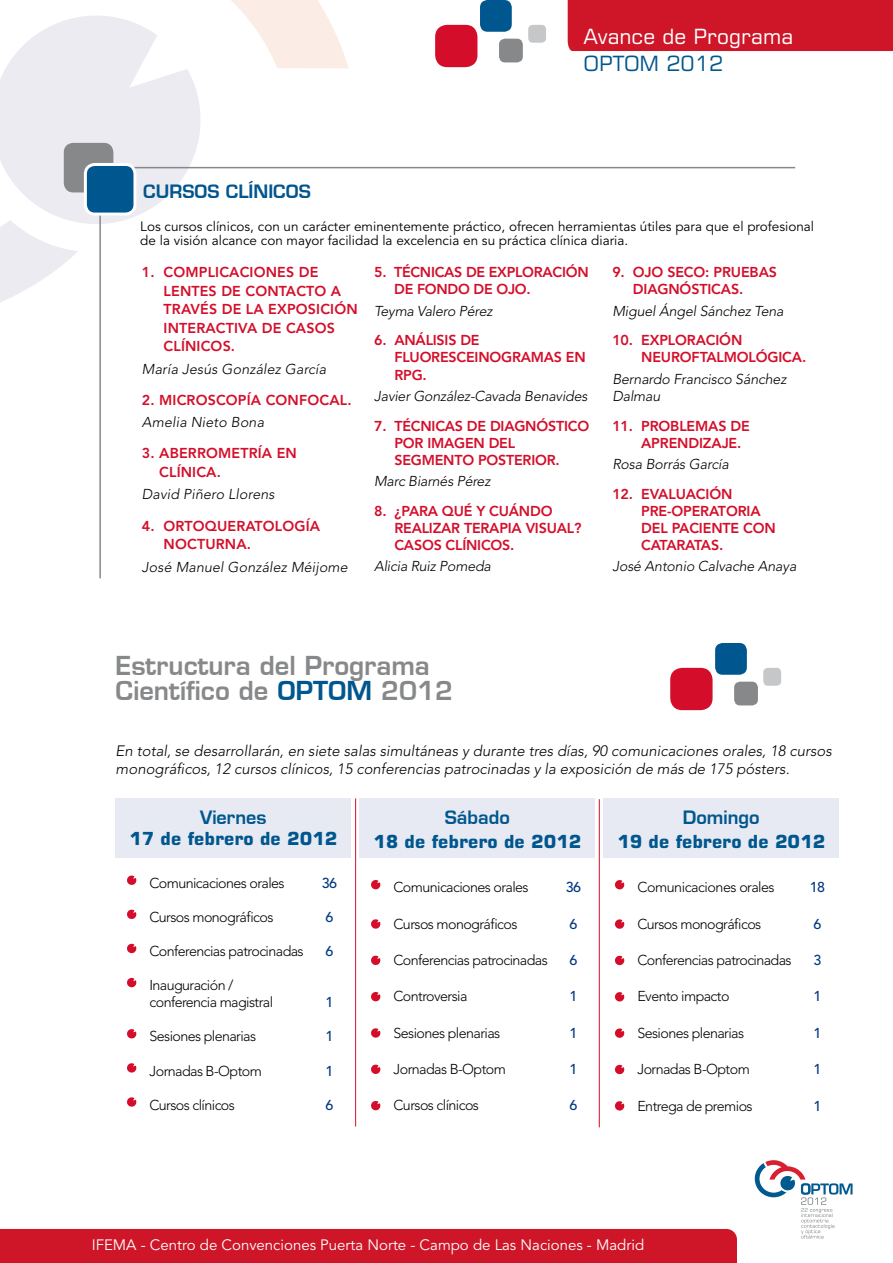
<style>
.page{position:relative;width:893px;height:1263px;background:#fff}
.page>*{position:absolute;margin:0;border:0;box-sizing:border-box;transform-origin:0 0}
.t1{font:25.5px/25.5px "Square 721 Dm Normal";color:#87888a}
.t2{font:21px "Square 721";color:#fff}
.t3{font:21px "Square 721";color:#00568e}
.t4{font:700 18px "Square 721";color:#00568e}
.t5{font:18px "Square 721 Dm Normal";color:#00568e}
.t6{font:italic 300 15px/18px "Avenir";color:#000}
.t7{font:15px "Avenir LT Std";color:#fff}
.t8{font:300 14.25px/17.1px "Avenir";letter-spacing:-.04em;color:#000}
.t9{font:800 14.25px/17.1px "Avenir";letter-spacing:-.01em;color:#d40e2a}
.t10{font:italic 300 14.25px/17.1px "Avenir";letter-spacing:-.01em;color:#000}
.t11{font:800 14.25px/18.5px "Avenir";letter-spacing:.01em;color:#d40e2a}
.t12{font:italic 300 14.25px "Avenir";letter-spacing:.01em;color:#000}
.t13{font:500 14.25px "Avenir";color:#003882}
.t14{font:13.5px/13.5px "Avenir";color:#000}
.s1{color:#00568e}
</style>
<div class="page">
<div style="left:116px;top:798px;width:235px;height:59px;background:#e7eaf2"></div>
<div style="left:360px;top:798px;width:235px;height:59px;background:#e7eaf2"></div>
<div style="left:604px;top:798px;width:235px;height:59px;background:#e7eaf2"></div>
<svg style="left:127px;top:875px;width:10px;height:10px"></svg>
<svg style="left:127px;top:909px;width:10px;height:10px"></svg>
<svg style="left:127px;top:943px;width:10px;height:11px"></svg>
<svg style="left:127px;top:977px;width:10px;height:11px"></svg>
<svg style="left:127px;top:1029px;width:10px;height:10px"></svg>
<svg style="left:127px;top:1063px;width:10px;height:10px"></svg>
<svg style="left:127px;top:1097px;width:10px;height:10px"></svg>
<svg style="left:371px;top:880px;width:10px;height:10px"></svg>
<svg style="left:371px;top:919px;width:10px;height:10px"></svg>
<svg style="left:371px;top:955px;width:10px;height:10px"></svg>
<svg style="left:371px;top:992px;width:10px;height:10px"></svg>
<svg style="left:371px;top:1028px;width:10px;height:10px"></svg>
<svg style="left:371px;top:1064px;width:10px;height:10px"></svg>
<svg style="left:371px;top:1101px;width:10px;height:10px"></svg>
<svg style="left:615px;top:880px;width:10px;height:10px"></svg>
<svg style="left:615px;top:919px;width:10px;height:10px"></svg>
<svg style="left:615px;top:955px;width:10px;height:11px"></svg>
<svg style="left:615px;top:992px;width:10px;height:10px"></svg>
<svg style="left:615px;top:1028px;width:10px;height:10px"></svg>
<svg style="left:615px;top:1064px;width:10px;height:11px"></svg>
<svg style="left:615px;top:1101px;width:10px;height:10px"></svg>
<div style="left:670px;top:668px;width:43px;height:42px;background:#d40e2a;border-radius:12px"></div>
<div style="left:715px;top:643px;width:32px;height:32px;background:#00568e;border-radius:7px"></div>
<div style="left:734px;top:682px;width:24px;height:23px;background:#87888a;border-radius:6px"></div>
<div style="left:763px;top:668px;width:18px;height:18px;background:#c6c7c8;border-radius:4px"></div>
<svg style="left:0;top:0;width:349px;height:302px"></svg>
<svg style="left:0;top:9px;width:215px;height:230px;fill:#ebebf1"></svg>
<svg style="left:755px;top:1160px;width:97px;height:78px"></svg>
<div style="left:568px;top:0;width:325px;height:51px;background:#ce1628"></div>
<div style="left:0;top:1229px;width:737px;height:34px;background:#ce1628"></div>
<div style="left:435px;top:25px;width:42px;height:42px;background:#d40e2a;border-radius:12px"></div>
<div style="left:480px;top:0;width:32px;height:32px;background:#00568e;border-radius:7px"></div>
<div style="left:499px;top:39px;width:24px;height:23px;background:#87888a;border-radius:6px"></div>
<div style="left:528px;top:25px;width:18px;height:18px;background:#c6c7c8;border-radius:4px"></div>
<svg style="left:99px;top:166px;width:697px;height:413px"></svg>
<div style="left:64px;top:143px;width:49px;height:49px;background:#87888a;border-radius:10px"></div>
<div style="left:85px;top:164px;width:50px;height:50px;background:#00568e;border-radius:10px"></div>
<div style="left:84px;top:163px;width:52px;height:53px;border:3px solid #fff;border-radius:10px"></div>
<hr style="left:355px;top:798px;width:1px;height:328px;background:#d40e2a">
<hr style="left:599px;top:799px;width:1px;height:328px;background:#d40e2a">
<h2 class="t2" style="left:584px;top:23px;width:211px">Avance de Programa</h2>
<h2 class="t3" style="left:584px;top:50px;width:141px">OPTOM 2012</h2>
<p class="t5" style="left:143px;top:180px;width:169px">CURSOS CLÍNICOS</p>
<p class="t14" style="left:140px;top:220px;width:675px">Los cursos clínicos, con un carácter eminentemente práctico, ofrecen herramientas útiles para que el profesional de la visión alcance con mayor facilidad la excelencia en su práctica clínica diaria.</p>
<p class="t11" style="left:164px;top:263px;width:196px;text-indent:-22px">1. COMPLICACIONES DE<br>LENTES DE CONTACTO A<br>TRAVÉS DE LA EXPOSICIÓN<br>INTERACTIVA DE CASOS<br>CLÍNICOS.</p>
<p class="t12" style="left:142px;top:360px;width:186px">María Jesús González García</p>
<p class="t11" style="left:142px;top:390px;width:211px">2. MICROSCOPÍA CONFOCAL.</p>
<p class="t12" style="left:142px;top:414px;width:124px">Amelia Nieto Bona</p>
<p class="t11" style="left:159px;top:444px;width:139px;text-indent:-17px">3. ABERROMETRÍA EN<br>CLÍNICA.</p>
<p class="t12" style="left:142px;top:486px;width:134px">David Piñero Llorens</p>
<p class="t11" style="left:164px;top:516px;width:158px;text-indent:-22px">4. ORTOQUERATOLOGÍA<br>NOCTURNA.</p>
<p class="t12" style="left:142px;top:558px;width:207px">José Manuel González Méijome</p>
<p class="t9" style="left:394px;top:264px;width:196px;text-indent:-20px">5. TÉCNICAS DE EXPLORACIÓN<br>DE FONDO DE OJO.</p>
<p class="t10" style="left:374px;top:302px;width:120px">Teyma Valero Pérez</p>
<p class="t9" style="left:394px;top:332px;width:193px;text-indent:-20px">6. ANÁLISIS DE<br>FLUORESCEINOGRAMAS EN<br>RPG.</p>
<p class="t10" style="left:374px;top:387px;width:215px">Javier González-Cavada Benavides</p>
<p class="t9" style="left:394px;top:417px;width:196px;text-indent:-20px">7. TÉCNICAS DE DIAGNÓSTICO<br>POR IMAGEN DEL<br>SEGMENTO POSTERIOR.</p>
<p class="t10" style="left:374px;top:473px;width:118px">Marc Biarnés Pérez</p>
<p class="t9" style="left:394px;top:502px;width:188px;text-indent:-20px">8. ¿PARA QUÉ Y CUÁNDO<br>REALIZAR TERAPIA VISUAL?<br>CASOS CLÍNICOS.</p>
<p class="t10" style="left:374px;top:558px;width:118px">Alicia Ruiz Pomeda</p>
<p class="t9" style="left:633px;top:264px;width:146px;text-indent:-21px">9. OJO SECO: PRUEBAS<br>DIAGNÓSTICAS.</p>
<p class="t10" style="left:612px;top:302px;width:173px">Miguel Ángel Sánchez Tena</p>
<p class="t9" style="left:641px;top:332px;width:167px;text-indent:-29px">10. EXPLORACIÓN<br>NEUROFTALMOLÓGICA.</p>
<p class="t10" style="left:612px;top:370px;width:176px">Bernardo Francisco Sánchez<br>Dalmau</p>
<p class="t9" style="left:641px;top:417px;width:110px;text-indent:-29px">11. PROBLEMAS DE<br>APRENDIZAJE.</p>
<p class="t10" style="left:612px;top:455px;width:118px">Rosa Borrás García</p>
<p class="t9" style="left:641px;top:485px;width:136px;text-indent:-29px">12. EVALUACIÓN<br>PRE-OPERATORIA<br>DEL PACIENTE CON<br>CATARATAS.</p>
<p class="t10" style="left:612px;top:558px;width:186px">José Antonio Calvache Anaya</p>
<h1 class="t1" style="left:116px;top:652px;width:339px">Estructura del Programa<br>Científico de <span class="s1">OPTOM</span> 2012</h1>
<p class="t6" style="left:116px;top:742px;width:718px">En total, se desarrollarán, en siete salas simultáneas y durante tres días, 90 comunicaciones orales, 18 cursos monográficos, 12 cursos clínicos, 15 conferencias patrocinadas y la exposición de más de 175 pósters.</p>
<p class="t5" style="left:200px;top:806px;width:68px">Viernes</p>
<p class="t4" style="left:129px;top:828px;width:210px">17 de febrero de 2012</p>
<p class="t8" style="left:149px;top:874px;width:137px">Comunicaciones orales</p>
<p class="t13" style="left:322px;top:875px;width:17px">36</p>
<p class="t8" style="left:149px;top:908px;width:125px">Cursos monográficos</p>
<p class="t13" style="left:326px;top:909px;width:9px">6</p>
<p class="t8" style="left:149px;top:943px;width:156px">Conferencias patrocinadas</p>
<p class="t13" style="left:326px;top:943px;width:9px">6</p>
<p class="t8" style="left:149px;top:977px;width:125px">Inauguración / conferencia magistral</p>
<p class="t13" style="left:326px;top:994px;width:9px">1</p>
<p class="t8" style="left:149px;top:1028px;width:108px">Sesiones plenarias</p>
<p class="t13" style="left:326px;top:1028px;width:9px">1</p>
<p class="t8" style="left:149px;top:1062px;width:114px">Jornadas B-Optom</p>
<p class="t13" style="left:326px;top:1062px;width:9px">1</p>
<p class="t8" style="left:149px;top:1096px;width:87px">Cursos clínicos</p>
<p class="t13" style="left:326px;top:1096px;width:9px">6</p>
<p class="t5" style="left:445px;top:806px;width:67px">Sábado</p>
<p class="t4" style="left:373px;top:830px;width:210px">18 de febrero de 2012</p>
<p class="t8" style="left:393px;top:879px;width:137px">Comunicaciones orales</p>
<p class="t13" style="left:566px;top:879px;width:17px">36</p>
<p class="t8" style="left:393px;top:915px;width:125px">Cursos monográficos</p>
<p class="t13" style="left:570px;top:915px;width:9px">6</p>
<p class="t8" style="left:393px;top:951px;width:156px">Conferencias patrocinadas</p>
<p class="t13" style="left:570px;top:952px;width:9px">6</p>
<p class="t8" style="left:393px;top:988px;width:76px">Controversia</p>
<p class="t13" style="left:570px;top:988px;width:9px">1</p>
<p class="t8" style="left:393px;top:1024px;width:108px">Sesiones plenarias</p>
<p class="t13" style="left:570px;top:1024px;width:9px">1</p>
<p class="t8" style="left:393px;top:1060px;width:114px">Jornadas B-Optom</p>
<p class="t13" style="left:570px;top:1061px;width:9px">1</p>
<p class="t8" style="left:393px;top:1097px;width:87px">Cursos clínicos</p>
<p class="t13" style="left:570px;top:1097px;width:9px">6</p>
<p class="t5" style="left:683px;top:806px;width:78px">Domingo</p>
<p class="t4" style="left:617px;top:830px;width:210px">19 de febrero de 2012</p>
<p class="t8" style="left:637px;top:879px;width:139px">Comunicaciones orales</p>
<p class="t13" style="left:810px;top:879px;width:17px">18</p>
<p class="t8" style="left:637px;top:915px;width:125px">Cursos monográficos</p>
<p class="t13" style="left:813px;top:915px;width:9px">6</p>
<p class="t8" style="left:637px;top:952px;width:156px">Conferencias patrocinadas</p>
<p class="t13" style="left:813px;top:952px;width:9px">3</p>
<p class="t8" style="left:637px;top:988px;width:94px">Evento impacto</p>
<p class="t13" style="left:813px;top:988px;width:9px">1</p>
<p class="t8" style="left:637px;top:1024px;width:108px">Sesiones plenarias</p>
<p class="t13" style="left:813px;top:1025px;width:9px">1</p>
<p class="t8" style="left:637px;top:1061px;width:114px">Jornadas B-Optom</p>
<p class="t13" style="left:813px;top:1061px;width:9px">1</p>
<p class="t8" style="left:637px;top:1097px;width:117px">Entrega de premios</p>
<p class="t13" style="left:813px;top:1097px;width:9px">1</p>
<p class="t7" style="left:92px;top:1236px;width:554px">IFEMA - Centro de Convenciones Puerta Norte - Campo de Las Naciones - Madrid</p>
</div>
